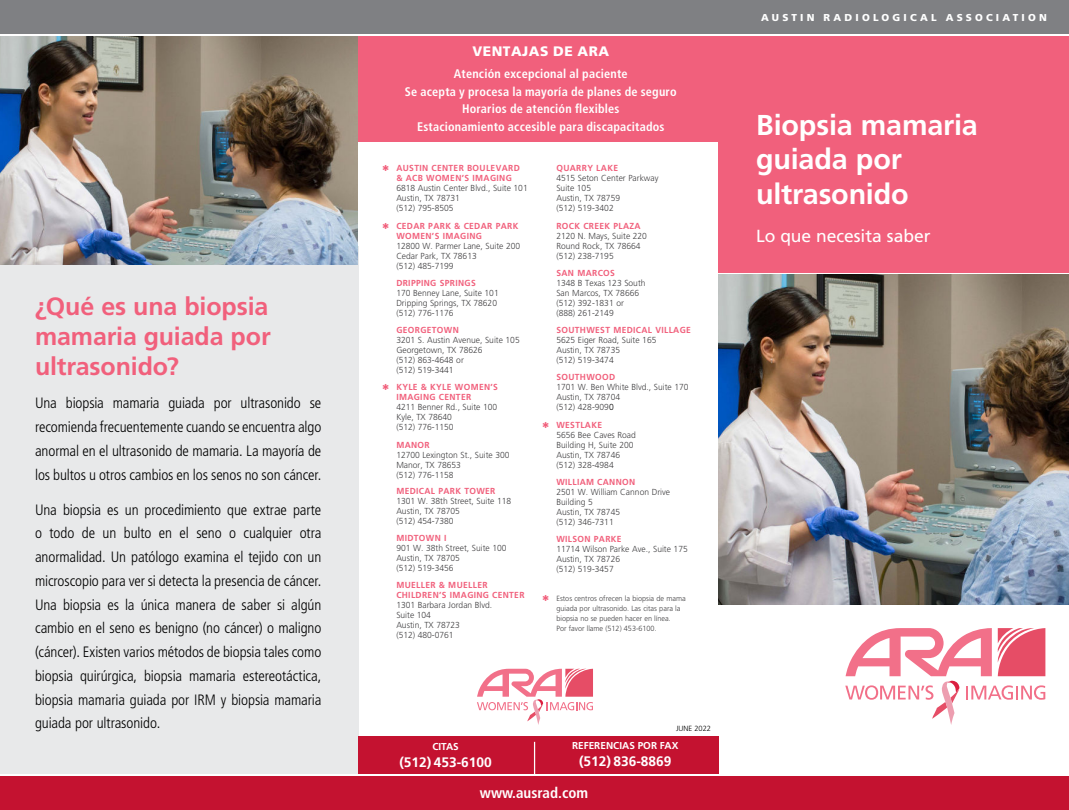
<style>
.page{position:relative;width:1069px;height:810px;background:#fff}
.page>*{position:absolute;margin:0;border:0;box-sizing:border-box;transform-origin:0 0}
.t1{font:700 28.75px/34.5px "Frutiger LT Std";letter-spacing:-.005em;color:#fff}
.t2{font:700 25px/30px "Frutiger LT Std";letter-spacing:-.005em;color:#f1607c;text-align:justify}
.t3{font:17.5px "Frutiger LT Std";letter-spacing:-.005em;color:#fff}
.t4{font:300 condensed 15px/23.8px "Frutiger LT Std";letter-spacing:-.005em;color:#000;text-align:justify}
.t5{font:700 condensed 15px "Frutiger LT Std";color:#fff}
.t6{font:700 13.75px "Frutiger LT Std";color:#fff}
.t7{font:900 13.75px "Frutiger LT Std";letter-spacing:.035em;color:#fff}
.t8{font:700 condensed 12.5px/17.5px "Frutiger LT Std";letter-spacing:.015em;color:#fff;text-align:center}
.t9{font:900 10px "Frutiger LT Std";letter-spacing:.315em;color:#fff}
.t10{font:700 10px "Frutiger LT Std";color:#fff}
.t11{font:300 8.75px/10px "Frutiger LT Std";color:#414042}
.t12{font:700 8.75px/10px "Frutiger LT Std";letter-spacing:.04em;color:#f1607c}
.t13{font:300 7.5px/10px "Frutiger LT Std";color:#414042}
.t14{font:300 7.5px "Frutiger LT Std";color:#000}
.s1{color:#000}
</style>
<div class="page">
<div style="left:0;top:246px;width:358px;height:527px;background:#e8e9ea"></div>
<div style="left:0;top:0;width:1069px;height:34px;background:#7f8083"></div>
<div style="left:0;top:776px;width:1069px;height:34px;background:#c41230"></div>
<div style="left:718px;top:36px;width:351px;height:237px;background:#f1607c"></div>
<div style="left:358px;top:736px;width:360px;height:37px;background:#c41230"></div>
<hr style="left:534px;top:742px;width:1px;height:33px;background:#fff">
<svg style="left:845px;top:628px;width:200px;height:97px"></svg>
<svg style="left:477px;top:669px;width:116px;height:56px"></svg>
<img style="left:718px;top:274px;width:351px;height:330px">
<img style="left:0;top:36px;width:358px;height:229px">
<div style="left:358px;top:36px;width:360px;height:106px;background:#f1607c"></div>
<h2 class="t2" style="left:35px;top:293px;width:237px">¿Qué es una biopsia mamaria guiada por ultrasonido?</h2>
<h3 class="t4" style="left:35px;top:392px;width:288px">Una biopsia mamaria guiada por ultrasonido se recomienda frecuentemente cuando se encuentra algo anormal en el ultrasonido de mamaria. La mayoría de los bultos u otros cambios en los senos no son cáncer.</h3>
<p class="t4" style="left:35px;top:499px;width:288px">Una biopsia es un procedimiento que extrae parte o todo de un bulto en el seno o cualquier otra anormalidad. Un patólogo examina el tejido con un microscopio para ver si detecta la presencia de cáncer.<br>Una biopsia es la única manera de saber si algún cambio en el seno es benigno (no cáncer) o maligno (cáncer). Existen varios métodos de biopsia tales como biopsia quirúrgica, biopsia mamaria estereotáctica, biopsia mamaria guiada por IRM y biopsia mamaria guiada por ultrasonido.</p>
<h3 class="t7" style="left:472px;top:43px;width:138px">VENTAJAS DE ARA</h3>
<h3 class="t8" style="left:405px;top:66px;width:273px">Atención excepcional al paciente<br>Se acepta y procesa la mayoría de planes de seguro Horarios de atención flexibles<br>Estacionamiento accesible para discapacitados</h3>
<p class="t12" style="left:396px;top:164px;width:125px">AUSTIN CENTER BOULEVARD &amp; ACB WOMEN’S IMAGING</p>
<p class="t11" style="left:396px;top:184px;width:133px">6818 Austin Center Blvd., Suite 101<br>Austin, TX 78731<br>(512) 795-8505</p>
<p class="t12" style="left:396px;top:221px;width:124px">CEDAR PARK &amp; CEDAR PARK<br>WOMEN’S IMAGING</p>
<p class="t11" style="left:396px;top:241px;width:125px">12800 W. Parmer Lane, Suite 200<br>Cedar Park, TX 78613<br>(512) 485-7199</p>
<p class="t12" style="left:396px;top:279px;width:81px">DRIPPING SPRINGS</p>
<p class="t11" style="left:396px;top:288px;width:104px">170 Benney Lane, Suite 101<br>Dripping Springs, TX 78620 (512) 776-1176</p>
<p class="t12" style="left:396px;top:326px;width:64px">GEORGETOWN</p>
<p class="t11" style="left:396px;top:336px;width:125px">3201 S. Austin Avenue, Suite 105<br>Georgetown, TX 78626<br>(512) 863-4648 or<br>(512) 519-3441</p>
<p class="t12" style="left:396px;top:383px;width:103px">KYLE &amp; KYLE WOMEN’S<br>IMAGING CENTER</p>
<p class="t11" style="left:396px;top:403px;width:102px">4211 Benner Rd., Suite 100<br>Kyle, TX 78640<br>(512) 776-1150</p>
<p class="t12" style="left:396px;top:440px;width:35px">MANOR</p>
<p class="t11" style="left:396px;top:450px;width:115px">12700 Lexington St., Suite 300<br>Manor, TX 78653<br>(512) 776-1158</p>
<p class="t12" style="left:396px;top:487px;width:101px">MEDICAL PARK TOWER</p>
<p class="t11" style="left:396px;top:497px;width:116px">1301 W. 38th Street, Suite 118<br>Austin, TX 78705<br>(512) 454-7380</p>
<p class="t12" style="left:396px;top:534px;width:52px">MIDTOWN I</p>
<p class="t11" style="left:396px;top:544px;width:112px">901 W. 38th Street, Suite 100<br>Austin, TX 78705<br>(512) 519-3456</p>
<p class="t12" style="left:396px;top:581px;width:130px">MUELLER &amp; MUELLER<br>CHILDREN’S IMAGING CENTER</p>
<p class="t11" style="left:396px;top:600px;width:97px">1301 Barbara Jordan Blvd.<br>Suite 104<br>Austin, TX 78723<br>(512) 480-0761</p>
<p class="t12" style="left:556px;top:164px;width:63px">QUARRY LAKE</p>
<p class="t11" style="left:556px;top:174px;width:104px">4515 Seton Center Parkway<br>Suite 105<br>Austin, TX 78759<br>(512) 519-3402</p>
<p class="t12" style="left:556px;top:221px;width:86px">ROCK CREEK PLAZA</p>
<p class="t11" style="left:556px;top:231px;width:92px">2120 N. Mays, Suite 220<br>Round Rock, TX 78664 (512) 238-7195</p>
<p class="t12" style="left:556px;top:269px;width:60px">SAN MARCOS</p>
<p class="t11" style="left:556px;top:278px;width:91px">1348 B Texas 123 South<br>San Marcos, TX 78666 (512) 392-1831 or<br>(888) 261-2149</p>
<p class="t12" style="left:556px;top:326px;width:136px">SOUTHWEST MEDICAL VILLAGE</p>
<p class="t11" style="left:556px;top:336px;width:102px">5625 Eiger Road, Suite 165<br>Austin, TX 78735<br>(512) 519-3474</p>
<p class="t12" style="left:556px;top:373px;width:60px">SOUTHWOOD</p>
<p class="t11" style="left:556px;top:383px;width:134px">1701 W. Ben White Blvd., Suite 170<br>Austin, TX 78704<br>(512) 428-909<span class="s1">0</span></p>
<p class="t12" style="left:556px;top:420px;width:47px">WESTLAKE</p>
<p class="t11" style="left:556px;top:430px;width:81px">5656 Bee Caves Road<br>Building H, Suite 200<br>Austin, TX 78746 (512) 328-4984</p>
<p class="t12" style="left:556px;top:478px;width:80px">WILLIAM CANNON</p>
<p class="t11" style="left:556px;top:487px;width:115px">2501 W. William Cannon Drive<br>Building 5<br>Austin, TX 78745<br>(512) 346-7311</p>
<p class="t12" style="left:556px;top:535px;width:67px">WILSON PARKE</p>
<p class="t11" style="left:556px;top:545px;width:133px">11714 Wilson Parke Ave., Suite 175<br>Austin, TX 78726<br>(512) 519-3457</p>
<p class="t13" style="left:556px;top:594px;width:131px">Estos centros ofrecen la biopsia de mama guiada por ultrasonido. Las citas para la biopsia no se pueden hacer en línea.<br>Por favor llame (512) 453-6100.</p>
<p class="t10" style="left:432px;top:743px;width:28px">CITAS</p>
<h3 class="t6" style="left:399px;top:756px;width:94px">(512) 453-6100</h3>
<p class="t14" style="left:676px;top:725px;width:37px">JUNE 2022</p>
<p class="t10" style="left:572px;top:742px;width:108px">REFERENCIAS POR FAX</p>
<h3 class="t6" style="left:579px;top:755px;width:94px">(512) 836-8869</h3>
<h3 class="t5" style="left:480px;top:786px;width:110px">www.ausrad.com</h3>
<p class="t9" style="left:761px;top:11px;width:287px">AUSTIN RADIOLOGICAL ASSOCIATION</p>
<h1 class="t1" style="left:756px;top:110px;width:223px">Biopsia mamaria guiada por ultrasonido</h1>
<h3 class="t3" style="left:756px;top:228px;width:176px">Lo que necesita saber</h3>
</div>
